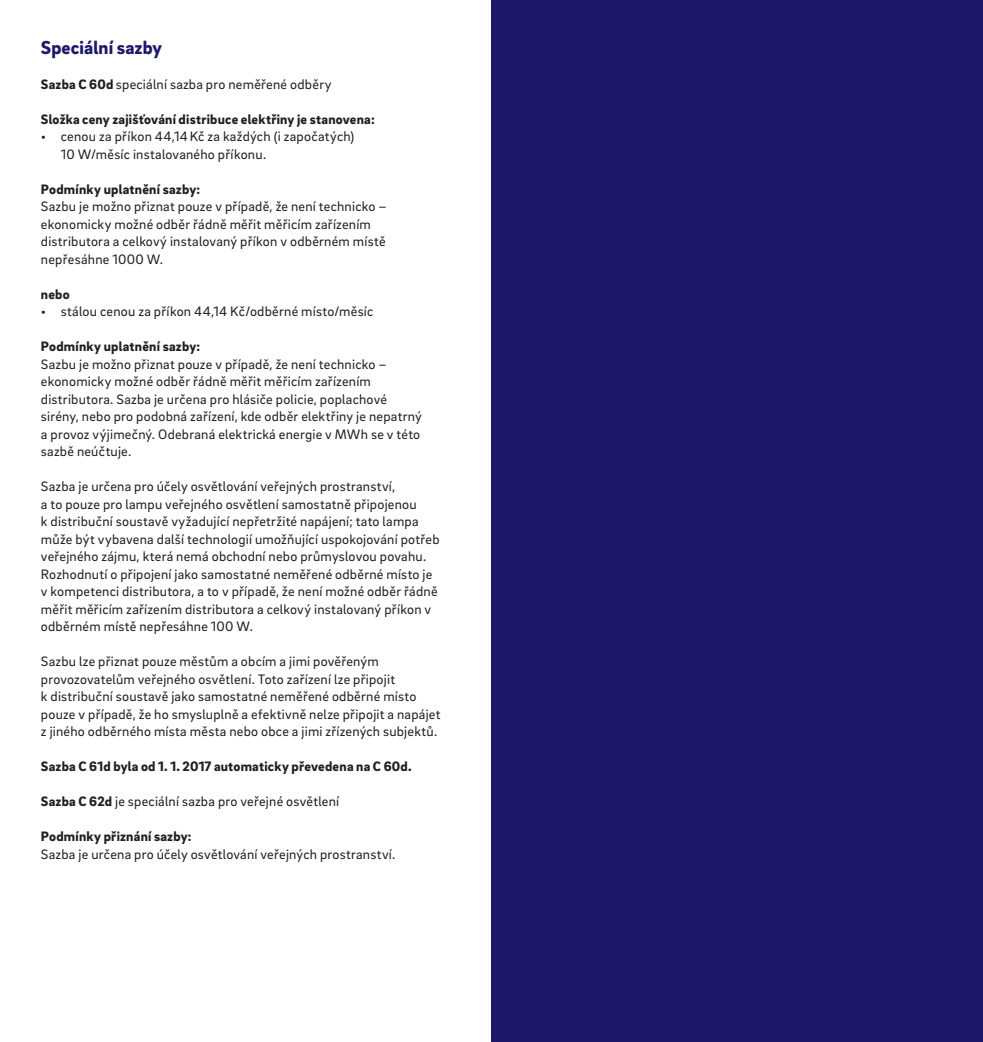
<style>
.page{position:relative;width:983px;height:1042px;background:#fff}
.page>*{position:absolute;margin:0;border:0;box-sizing:border-box;transform-origin:0 0}
.podnadpis{font:900 19.25px "EON Brix Sans";letter-spacing:.005em;color:#1d186a}
.p__8_10{font:14px/17.5px "EON Brix Sans";letter-spacing:.015em;color:#231f20}
.p__8_10-2{font:900 14px "EON Brix Sans";letter-spacing:.015em;color:#231f20}
.s1{font-weight:900}
</style>
<div class="page">
<div style="left:491px;top:0;width:491px;height:1042px;background:#1d186a"></div>
<p class="podnadpis" style="left:41px;top:34px;width:123px">Speciální sazby</p>
<p class="p__8_10" style="left:41px;top:75px;width:292px"><span class="s1">Sazba C 60d</span> speciální sazba pro neměřené odběry</p>
<p class="p__8_10-2" style="left:41px;top:110px;width:335px">Složka ceny zajišťování distribuce elektřiny je stanovena:</p>
<p class="p__8_10" style="left:61px;top:127px;width:295px;text-indent:-20px">• cenou za příkon 44,14Kč za každých (i započatých)<br>10 W/měsíc instalovaného příkonu.</p>
<p class="p__8_10-2" style="left:41px;top:180px;width:161px">Podmínky uplatnění sazby:</p>
<p class="p__8_10" style="left:41px;top:197px;width:347px">Sazbu je možno přiznat pouze v případě, že není technicko – ekonomicky možné odběr řádně měřit měřicím zařízením distributora a celkový instalovaný příkon v odběrném místě nepřesáhne 1000 W.</p>
<p class="p__8_10-2" style="left:41px;top:285px;width:30px">nebo</p>
<p class="p__8_10" style="left:41px;top:302px;width:334px">• stálou cenou za příkon 44,14 Kč/odběrné místo/měsíc</p>
<p class="p__8_10-2" style="left:41px;top:337px;width:161px">Podmínky uplatnění sazby:</p>
<p class="p__8_10" style="left:41px;top:355px;width:382px">Sazbu je možno přiznat pouze v případě, že není technicko – ekonomicky možné odběr řádně měřit měřicím zařízením distributora. Sazba je určena pro hlásiče policie, poplachové sirény, nebo pro podobná zařízení, kde odběr elektřiny je nepatrný a provoz výjimečný. Odebraná elektrická energie v MWh se v této sazbě neúčtuje.</p>
<p class="p__8_10" style="left:41px;top:477px;width:400px">Sazba je určena pro účely osvětlování veřejných prostranství,<br>a to pouze pro lampu veřejného osvětlení samostatně připojenou<br>k distribuční soustavě vyžadující nepřetržité napájení; tato lampa může být vybavena další technologií umožňující uspokojování potřeb veřejného zájmu, která nemá obchodní nebo průmyslovou povahu.</p>
<p class="p__8_10" style="left:41px;top:565px;width:398px">Rozhodnutí o připojení jako samostatné neměřené odběrné místo je v kompetenci distributora, a to v případě, že není možné odběr řádně měřit měřicím zařízením distributora a celkový instalovaný příkon v odběrném místě nepřesáhne 100 W.</p>
<p class="p__8_10" style="left:41px;top:652px;width:401px">Sazbu lze přiznat pouze městům a obcím a jimi pověřeným provozovatelům veřejného osvětlení. Toto zařízení lze připojit<br>k distribuční soustavě jako samostatné neměřené odběrné místo pouze v případě, že ho smysluplně a efektivně nelze připojit a napájet z jiného odběrného místa města nebo obce a jimi zřízených subjektů.</p>
<p class="p__8_10-2" style="left:41px;top:757px;width:372px">Sazba C 61d byla od 1. 1. 2017 automaticky převedena na C 60d.</p>
<p class="p__8_10" style="left:41px;top:792px;width:300px"><span class="s1">Sazba C 62d</span> je speciální sazba pro veřejné osvětlení</p>
<p class="p__8_10-2" style="left:41px;top:827px;width:152px">Podmínky přiznání sazby:</p>
<p class="p__8_10" style="left:41px;top:845px;width:356px">Sazba je určena pro účely osvětlování veřejných prostranství.</p>
</div>
